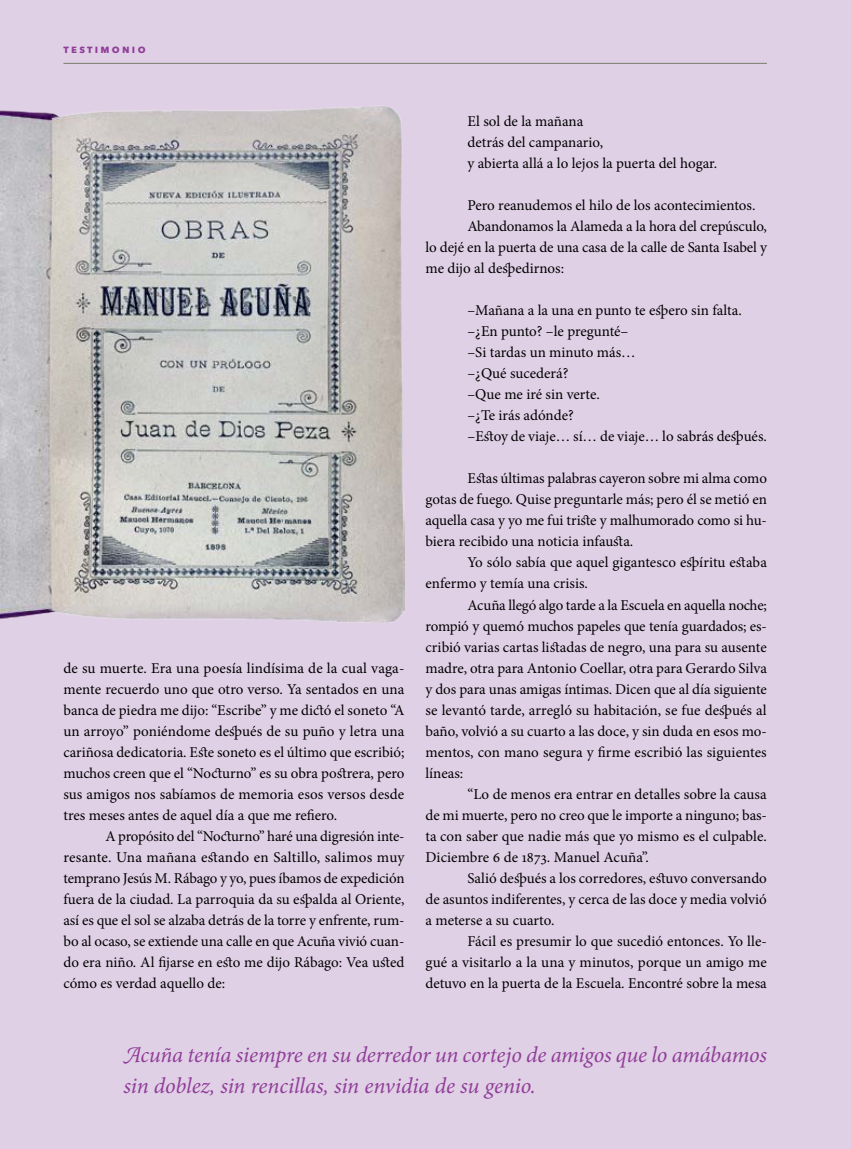
<style>
.page{position:relative;width:851px;height:1149px;background:#fff}
.page>*{position:absolute;margin:0;border:0;box-sizing:border-box;transform-origin:0 0}
.t1{font:italic 22.5px/31.5px "Minion Pro";letter-spacing:-.01em;color:#903f98}
.t2{font:15px/21px "Minion Pro";color:#000;text-align:justify}
.t3{font:700 11.25px "Avenir Next";letter-spacing:.255em;color:#903f98}
</style>
<div class="page">
<div style="left:0;top:0;width:850px;height:1148px;background:#e0d0e6"></div>
<hr style="left:63px;top:63px;width:703px;height:1px;background:#7b7c6e">
<img style="left:0;top:106px;width:404px;height:516px">
<p class="t3" style="left:63px;top:39px;width:84px">testimonio</p>
<p class="t2" style="left:63px;top:657px;width:342px">de su muerte. Era una poesía lindísima de la cual vaga&shy;mente recuerdo uno que otro verso. Ya sentados en una banca de piedra me dijo: “Escribe” y me dictó el soneto “A un arroyo” poniéndome después de su puño y letra una cariñosa dedicatoria. Este soneto es el último que escribió; muchos creen que el “Nocturno” es su obra postrera, pero sus amigos nos sabíamos de memoria esos versos desde tres meses antes de aquel día a que me refiero.</p>
<p class="t2" style="left:63px;top:825px;width:342px;text-indent:42px">A propósito del “Nocturno” haré una digresión inte&shy;resante. Una mañana estando en Saltillo, salimos muy temprano Jesús M. Rábago y yo, pues íbamos de expedición fuera de la ciudad. La parroquia da su espalda al Oriente, así es que el sol se alzaba detrás de la torre y enfrente, rum&shy;bo al ocaso, se extiende una calle en que Acuña vivió cuan&shy;do era niño. Al fijarse en esto me dijo Rábago: Vea usted cómo es verdad aquello de:</p>
<p class="t2" style="left:467px;top:111px;width:251px;text-align:left">El sol de la mañana<br>detrás del campanario,<br>y abierta allá a lo lejos la puerta del hogar.</p>
<p class="t2" style="left:467px;top:195px;width:289px">Pero reanudemos el hilo de los acontecimientos.</p>
<p class="t2" style="left:467px;top:216px;width:301px">Abandonamos la Alameda a la hora del crepúsculo,</p>
<p class="t2" style="left:425px;top:237px;width:343px">lo dejé en la puerta de una casa de la calle de Santa Isabel y</p>
<p class="t2" style="left:425px;top:258px;width:140px">me dijo al despedirnos:</p>
<p class="t2" style="left:467px;top:300px;width:301px;text-align:left">–Mañana a la una en punto te espero sin falta. –¿En punto? –le pregunté–<br>–Si tardas un minuto más…<br>–¿Qué sucederá?<br>–Que me iré sin verte.<br>–¿Te irás adónde?<br>–Estoy de viaje… sí… de viaje… lo sabrás después.</p>
<p class="t2" style="left:425px;top:468px;width:343px;text-indent:42px">Estas últimas palabras cayeron sobre mi alma como gotas de fuego. Quise preguntarle más; pero él se metió en aquella casa y yo me fui triste y malhumorado como si hu&shy;biera recibido una noticia infausta.</p>
<p class="t2" style="left:425px;top:552px;width:343px;text-indent:42px">Yo sólo sabía que aquel gigantesco espíritu estaba enfermo y temía una crisis.</p>
<p class="t2" style="left:425px;top:594px;width:343px;text-indent:42px">Acuña llegó algo tarde a la Escuela en aquella noche; rompió y quemó muchos papeles que tenía guardados; es&shy;cribió varias cartas listadas de negro, una para su ausente madre, otra para Antonio Coellar, otra para Gerardo Silva y dos para unas amigas íntimas. Dicen que al día siguiente se levantó tarde, arregló su habitación, se fue después al baño, volvió a su cuarto a las doce, y sin duda en esos mo&shy;mentos, con mano segura y firme escribió las siguientes líneas:</p>
<p class="t2" style="left:425px;top:783px;width:343px;text-indent:42px">“Lo de menos era entrar en detalles sobre la causa de mi muerte, pero no creo que le importe a ninguno; bas&shy;ta con saber que nadie más que yo mismo es el culpable.<br>Diciembre 6 de 1873. Manuel Acuña”.</p>
<p class="t2" style="left:425px;top:867px;width:343px;text-indent:42px">Salió después a los corredores, estuvo conversando de asuntos indiferentes, y cerca de las doce y media volvió a meterse a su cuarto.</p>
<p class="t2" style="left:425px;top:930px;width:343px;text-indent:42px">Fácil es presumir lo que sucedió entonces. Yo lle&shy;gué a visitarlo a la una y minutos, porque un amigo me detuvo en la puerta de la Escuela. Encontré sobre la mesa</p>
<h1 class="t1" style="left:123px;top:1038px;width:645px">Acuña tenía siempre en su derredor un cortejo de amigos que lo amábamos sin doblez, sin rencillas, sin envidia de su genio.</h1>
</div>
